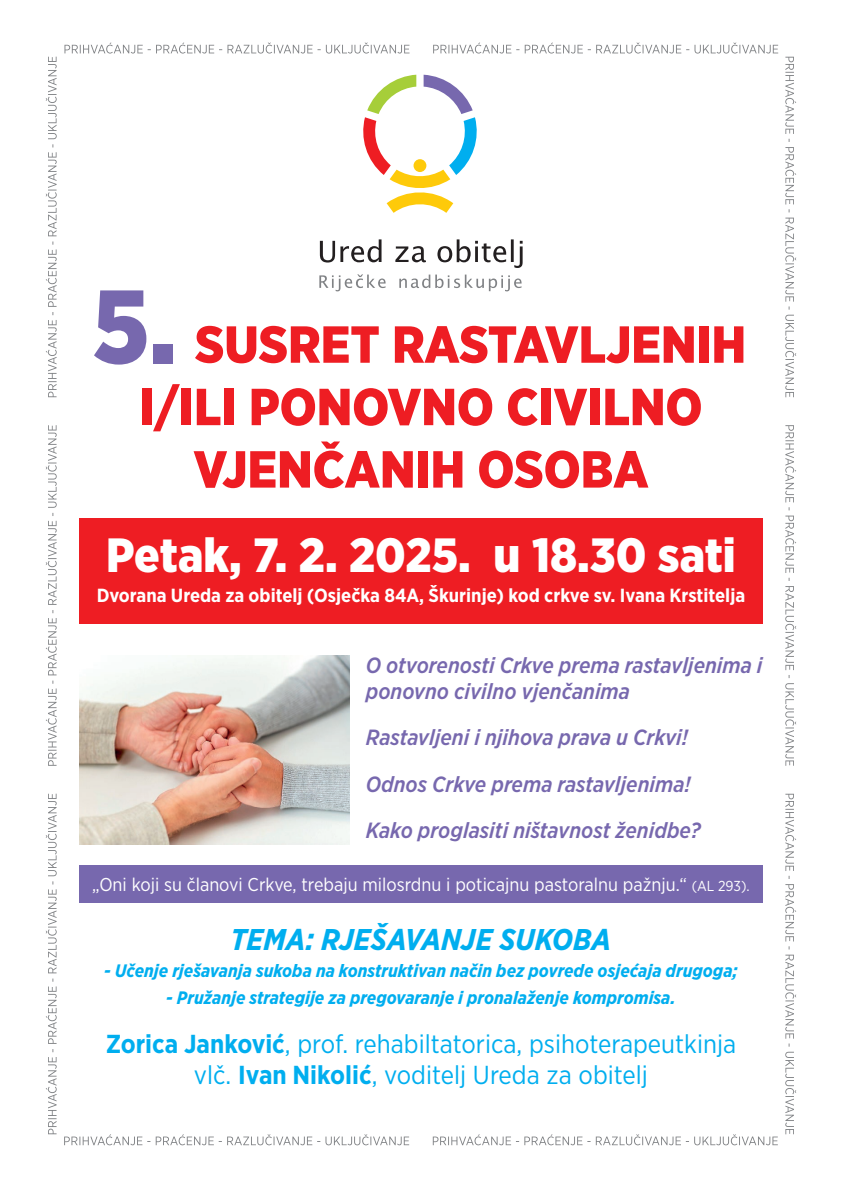
<style>
.page{position:relative;width:842px;height:1191px;background:#fff}
.page>*{position:absolute;margin:0;border:0;box-sizing:border-box;transform-origin:0 0}
.t1{font:900 104px "Gotham Narrow";color:#7768ae}
.t2{font:900 52px "Gotham Narrow";color:#ee1d23}
.t3{font:900 48px "Gotham Narrow";color:#fff}
.t4{font:italic 700 30px "Gotham Narrow";color:#00aeef}
.t5{font:26px/31.2px "Gotham Narrow";color:#00aeef;text-align:center}
.t6{font:italic 500 22px/46.2px "Gotham Narrow";color:#7768ae}
.t7{font:700 19px "Gotham Narrow";color:#fff}
.t8{font:18.5px "Gotham Narrow";color:#fff}
.t9{font:italic 700 18px "Gotham Narrow";color:#00aeef}
.s1{font-size:14.4px}
.s2{font-weight:700}
</style>
<div class="page">
<div style="left:79px;top:518px;width:684px;height:106px;background:#ee1d23"></div>
<svg style="left:363px;top:75px;width:114px;height:138px"></svg>
<svg style="left:320px;top:239px;width:203px;height:29px"></svg>
<svg style="left:319px;top:274px;width:203px;height:17px"></svg>
<div style="left:79px;top:865px;width:684px;height:37px;background:#7768ae"></div>
<svg style="left:64px;top:42px;width:345px;height:12px"></svg>
<svg style="left:46px;top:793px;width:11px;height:341px"></svg>
<svg style="left:46px;top:425px;width:11px;height:341px"></svg>
<svg style="left:433px;top:42px;width:345px;height:12px"></svg>
<svg style="left:46px;top:57px;width:11px;height:340px"></svg>
<svg style="left:785px;top:57px;width:11px;height:340px"></svg>
<svg style="left:785px;top:425px;width:11px;height:341px"></svg>
<svg style="left:785px;top:793px;width:11px;height:341px"></svg>
<svg style="left:64px;top:1134px;width:345px;height:11px"></svg>
<svg style="left:433px;top:1134px;width:345px;height:11px"></svg>
<img style="left:79px;top:655px;width:270px;height:189px">
<h1 class="t1" style="left:92px;top:258px;width:86px">5.</h1>
<h2 class="t2" style="left:195px;top:310px;width:553px">SUSRET RASTAVLJENIH</h2>
<h2 class="t2" style="left:139px;top:372px;width:564px">I/ILI PONOVNO CIVILNO</h2>
<h2 class="t2" style="left:193px;top:435px;width:457px">VJENČANIH OSOBA</h2>
<h3 class="t3" style="left:106px;top:523px;width:631px">PETAK, 7. 2. 2025. U 18.30 SATI</h3>
<p class="t7" style="left:97px;top:583px;width:650px">Dvorana Ureda za obitelj (Osječka 84A, Škurinje) kod crkve sv. Ivana Krstitelja</p>
<p class="t6" style="left:366px;top:651px;width:398px;line-height:26.4px">O otvorenosti Crkve prema rastavljenima i ponovno civilno vjenčanima</p>
<p class="t6" style="left:366px;top:714px;width:336px">Rastavljeni i njihova prava u Crkvi!<br>Odnos Crkve prema rastavljenima!<br>Kako proglasiti ništavnost ženidbe?</p>
<p class="t8" style="left:92px;top:873px;width:659px">„Oni koji su članovi Crkve, trebaju milosrdnu i poticajnu pastoralnu pažnju.“ <span class="s1">(AL 293).</span></p>
<h3 class="t4" style="left:231px;top:920px;width:382px">TEMA: RJEŠAVANJE SUKOBA</h3>
<p class="t9" style="left:104px;top:959px;width:635px">- Učenje rješavanja sukoba na konstruktivan način bez povrede osjećaja drugoga;</p>
<p class="t9" style="left:166px;top:986px;width:511px">- Pružanje strategije za pregovaranje i pronalaženje kompromisa.</p>
<p class="t5" style="left:106px;top:1027px;width:632px"><span class="s2">Zorica Janković</span>, prof. rehabiltatorica, psihoterapeutkinja vlč. <span class="s2">Ivan Nikolić</span>, voditelj Ureda za obitelj</p>
</div>
